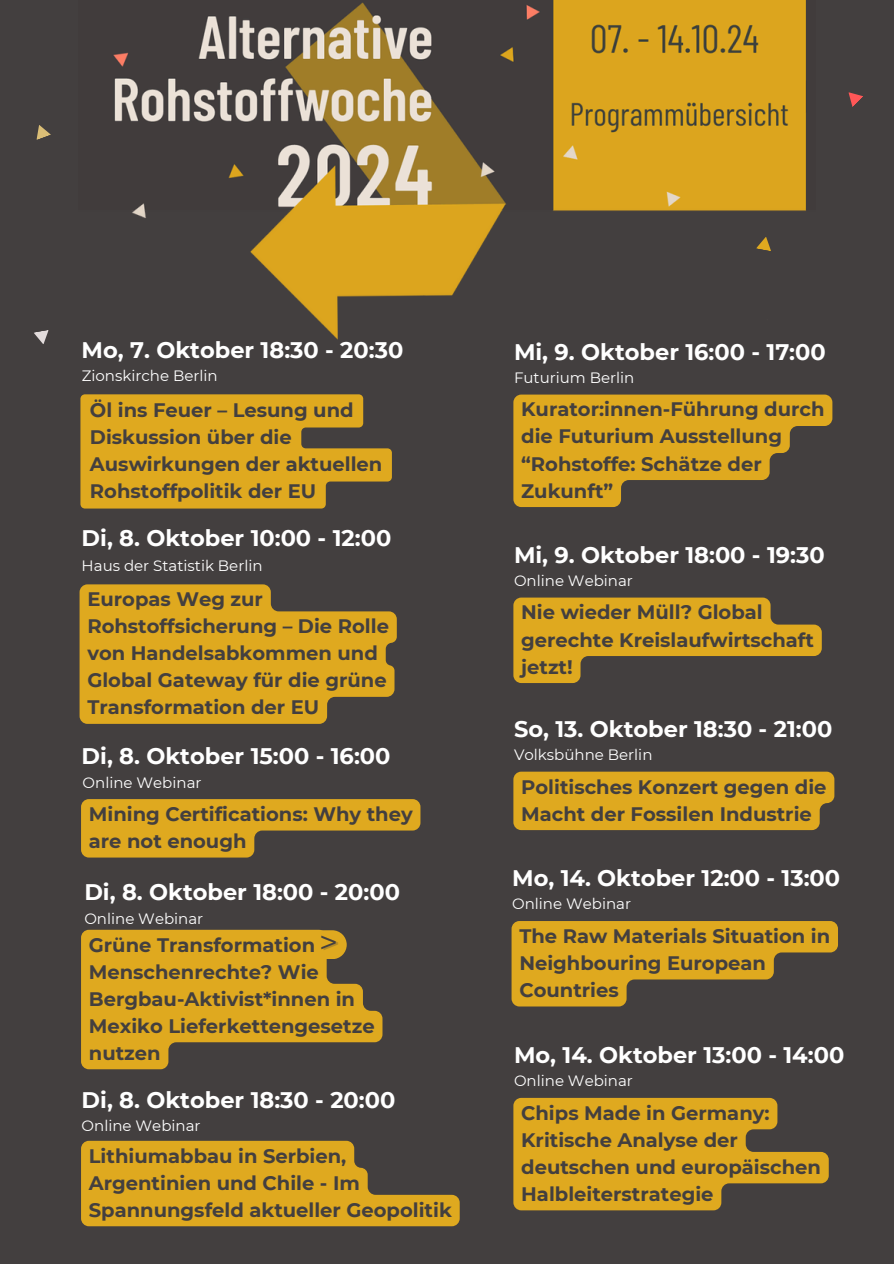
<style>
.page{position:relative;width:894px;height:1264px;background:#fff}
.page>*{position:absolute;margin:0;border:0;box-sizing:border-box;transform-origin:0 0}
.t1{font:33px "Montserrat";color:rgb(67 63 63/.28)}
.t2{font:700 22.5px "Montserrat";color:#fff}
.t3{font:700 19.5px/27px "Montserrat";color:#433f3f}
.t4{font:15px "Montserrat";color:#fff}
</style>
<div class="page">
<div style="left:0;top:0;width:893px;height:1263px;background:#433f3f"></div>
<svg style="left:36px;top:125px;width:15px;height:15px"></svg>
<svg style="left:848px;top:92px;width:15px;height:15px"></svg>
<svg style="left:34px;top:330px;width:15px;height:14px"></svg>
<img style="left:113px;top:0;width:693px;height:340px">
<svg style="left:81px;top:929px;width:301px;height:140px"></svg>
<svg style="left:80px;top:394px;width:312px;height:114px;background:#c99a23"></svg>
<svg style="left:79px;top:584px;width:317px;height:140px;background:#ca9b23"></svg>
<svg style="left:513px;top:597px;width:308px;height:86px"></svg>
<svg style="left:513px;top:394px;width:319px;height:113px"></svg>
<svg style="left:511px;top:921px;width:326px;height:85px"></svg>
<div style="left:513px;top:771px;width:321px;height:59px;background:#dfa91f"></div>
<svg style="left:81px;top:799px;width:339px;height:58px"></svg>
<svg style="left:81px;top:1140px;width:378px;height:86px"></svg>
<svg style="left:513px;top:1097px;width:315px;height:113px"></svg>
<h2 class="t2" style="left:82px;top:336px;width:323px">Mo, 7. Oktober 18:30 - 20:30</h2>
<h2 class="t4" style="left:82px;top:367px;width:137px">Zionskirche Berlin</h2>
<p class="t3" style="left:90px;top:396px;width:294px">Öl ins Feuer – Lesung und<br>Diskussion über die<br>Auswirkungen der aktuellen<br>Rohstoffpolitik der EU</p>
<p class="t2" style="left:82px;top:524px;width:311px">Di, 8. Oktober 10:00 - 12:00</p>
<h2 class="t4" style="left:82px;top:557px;width:182px">Haus der Statistik Berlin</h2>
<h1 class="t3" style="left:87px;top:586px;width:303px">Europas Weg zur<br>Rohstoffsicherung – Die Rolle von Handelsabkommen und<br>Global Gateway für die grüne<br>Transformation der EU</h1>
<p class="t2" style="left:82px;top:742px;width:310px">Di, 8. Oktober 15:00 - 16:00</p>
<h2 class="t4" style="left:83px;top:773px;width:120px">Online Webinar</h2>
<h1 class="t3" style="left:89px;top:800px;width:325px">Mining Certifications: Why they are not enough</h1>
<h1 class="t2" style="left:84px;top:877px;width:317px">Di, 8. Oktober 18:00 - 20:00</h1>
<h1 class="t4" style="left:84px;top:909px;width:120px">Online Webinar</h1>
<h1 class="t3" style="left:89px;top:931px;width:287px">Grüne Transformation<br>Menschenrechte? Wie<br>Bergbau-Aktivist*innen in<br>Mexiko Lieferkettengesetze nutzen</h1>
<h1 class="t1" style="left:321px;top:922px;width:20px">&gt;</h1>
<p class="t2" style="left:82px;top:1085px;width:315px">Di, 8. Oktober 18:30 - 20:00</p>
<h2 class="t4" style="left:82px;top:1116px;width:120px">Online Webinar</h2>
<h1 class="t3" style="left:89px;top:1142px;width:364px">Lithiumabbau in Serbien,<br>Argentinien und Chile - Im<br>Spannungsfeld aktueller Geopolitik</h1>
<h2 class="t2" style="left:514px;top:338px;width:313px">Mi, 9. Oktober 16:00 - 17:00</h2>
<h1 class="t4" style="left:514px;top:368px;width:122px">Futurium Berlin</h1>
<p class="t3" style="left:521px;top:396px;width:305px">Kurator:innen-Führung durch die Futurium Ausstellung “Rohstoffe: Schätze der<br>Zukunft”</p>
<h2 class="t2" style="left:514px;top:541px;width:312px">Mi, 9. Oktober 18:00 - 19:30</h2>
<h1 class="t4" style="left:514px;top:571px;width:120px">Online Webinar</h1>
<p class="t3" style="left:521px;top:599px;width:294px">Nie wieder Müll? Global gerechte Kreislaufwirtschaft jetzt!</p>
<p class="t2" style="left:514px;top:715px;width:320px">So, 13. Oktober 18:30 - 21:00</p>
<h2 class="t4" style="left:514px;top:745px;width:140px">Volksbühne Berlin</h2>
<p class="t3" style="left:521px;top:773px;width:307px">Politisches Konzert gegen die<br>Macht der Fossilen Industrie</p>
<h2 class="t2" style="left:512px;top:864px;width:329px">Mo, 14. Oktober 12:00 - 13:00</h2>
<h1 class="t4" style="left:512px;top:894px;width:120px">Online Webinar</h1>
<p class="t3" style="left:519px;top:922px;width:312px">The Raw Materials Situation in<br>Neighbouring European<br>Countries</p>
<p class="t2" style="left:514px;top:1041px;width:332px">Mo, 14. Oktober 13:00 - 14:00</p>
<h2 class="t4" style="left:514px;top:1071px;width:120px">Online Webinar</h2>
<h1 class="t3" style="left:521px;top:1099px;width:301px">Chips Made in Germany:<br>Kritische Analyse der deutschen und europäischen<br>Halbleiterstrategie</h1>
</div>
